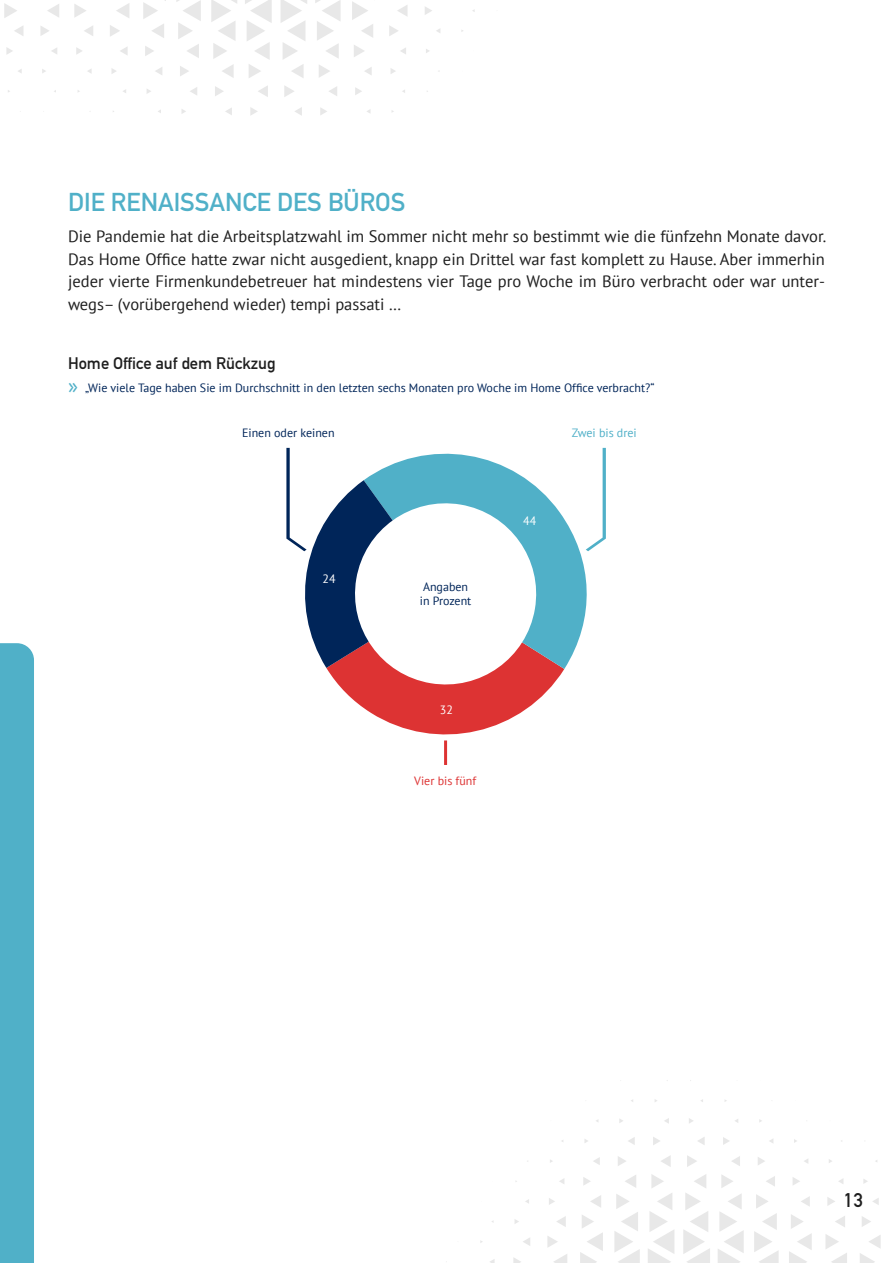
<style>
.page{position:relative;width:893px;height:1263px;background:#fff}
.page>*{position:absolute;margin:0;border:0;box-sizing:border-box;transform-origin:0 0}
.t1{font:700 25.5px "DIN Alternate";color:#50b0c8}
.t2{font:700 19.5px "DIN Alternate";color:#1e1e1e}
.t3{font:16.5px/22.5px "PT Sans";color:#1e1e1e;text-align:justify}
.t4{font:700 16.5px "DIN Alternate";color:#1e1e1e}
.t5{font:12px/14.4px "PT Sans";color:#002559}
.t6{font:12px "PT Sans";color:#50b0c8}
.t7{font:12px "PT Sans";color:#d33}
.t8{font:12px "PT Sans";color:#fff}
.s1{font-size:21px;color:#50b0c8}
</style>
<div class="page">
<svg style="left:425px;top:7px;width:7px;height:8px"></svg>
<svg style="left:397px;top:5px;width:11px;height:11px"></svg>
<svg style="left:389px;top:25px;width:9px;height:11px"></svg>
<svg style="left:401px;top:48px;width:5px;height:6px"></svg>
<svg style="left:352px;top:1px;width:21px;height:37px"></svg>
<svg style="left:391px;top:68px;width:5px;height:6px"></svg>
<svg style="left:354px;top:45px;width:10px;height:12px"></svg>
<svg style="left:365px;top:67px;width:7px;height:8px"></svg>
<svg style="left:355px;top:87px;width:7px;height:8px"></svg>
<svg style="left:315px;top:0;width:26px;height:77px"></svg>
<svg style="left:329px;top:86px;width:8px;height:10px"></svg>
<svg style="left:281px;top:0;width:26px;height:78px"></svg>
<svg style="left:320px;top:108px;width:7px;height:7px"></svg>
<svg style="left:284px;top:86px;width:10px;height:11px"></svg>
<svg style="left:295px;top:107px;width:7px;height:9px"></svg>
<svg style="left:245px;top:0;width:27px;height:78px"></svg>
<svg style="left:258px;top:86px;width:10px;height:11px"></svg>
<svg style="left:211px;top:0;width:26px;height:78px"></svg>
<svg style="left:250px;top:107px;width:8px;height:8px"></svg>
<svg style="left:176px;top:0;width:25px;height:58px"></svg>
<svg style="left:215px;top:86px;width:9px;height:10px"></svg>
<svg style="left:225px;top:108px;width:7px;height:7px"></svg>
<svg style="left:143px;top:0;width:23px;height:38px"></svg>
<svg style="left:180px;top:66px;width:9px;height:10px"></svg>
<svg style="left:190px;top:87px;width:7px;height:8px"></svg>
<svg style="left:116px;top:3px;width:13px;height:15px"></svg>
<svg style="left:145px;top:46px;width:9px;height:10px"></svg>
<svg style="left:155px;top:67px;width:7px;height:8px"></svg>
<svg style="left:110px;top:25px;width:10px;height:11px"></svg>
<svg style="left:120px;top:47px;width:8px;height:8px"></svg>
<svg style="left:147px;top:89px;width:4px;height:5px"></svg>
<svg style="left:74px;top:4px;width:12px;height:13px"></svg>
<svg style="left:84px;top:26px;width:9px;height:10px"></svg>
<svg style="left:111px;top:68px;width:5px;height:6px"></svg>
<svg style="left:47px;top:4px;width:12px;height:13px"></svg>
<svg style="left:76px;top:47px;width:6px;height:7px"></svg>
<svg style="left:88px;top:69px;width:4px;height:4px"></svg>
<svg style="left:40px;top:26px;width:9px;height:10px"></svg>
<svg style="left:52px;top:48px;width:5px;height:6px"></svg>
<svg style="left:4px;top:3px;width:13px;height:15px"></svg>
<svg style="left:14px;top:26px;width:9px;height:10px"></svg>
<svg style="left:6px;top:47px;width:7px;height:7px"></svg>
<svg style="left:18px;top:69px;width:4px;height:4px"></svg>
<svg style="left:490px;top:1259px;width:5px;height:4px"></svg>
<svg style="left:513px;top:1258px;width:8px;height:5px"></svg>
<svg style="left:523px;top:1238px;width:7px;height:8px"></svg>
<svg style="left:514px;top:1219px;width:5px;height:5px"></svg>
<svg style="left:547px;top:1236px;width:20px;height:27px"></svg>
<svg style="left:557px;top:1216px;width:9px;height:11px"></svg>
<svg style="left:549px;top:1198px;width:6px;height:7px"></svg>
<svg style="left:580px;top:1215px;width:23px;height:48px"></svg>
<svg style="left:559px;top:1179px;width:5px;height:5px"></svg>
<svg style="left:590px;top:1195px;width:11px;height:13px"></svg>
<svg style="left:583px;top:1177px;width:8px;height:8px"></svg>
<svg style="left:593px;top:1157px;width:7px;height:8px"></svg>
<svg style="left:584px;top:1139px;width:4px;height:4px"></svg>
<svg style="left:614px;top:1175px;width:26px;height:88px"></svg>
<svg style="left:618px;top:1156px;width:8px;height:10px"></svg>
<svg style="left:648px;top:1174px;width:26px;height:89px"></svg>
<svg style="left:628px;top:1137px;width:7px;height:8px"></svg>
<svg style="left:619px;top:1119px;width:4px;height:4px"></svg>
<svg style="left:661px;top:1155px;width:10px;height:12px"></svg>
<svg style="left:653px;top:1137px;width:7px;height:8px"></svg>
<svg style="left:683px;top:1174px;width:27px;height:89px"></svg>
<svg style="left:687px;top:1155px;width:10px;height:12px"></svg>
<svg style="left:664px;top:1118px;width:5px;height:6px"></svg>
<svg style="left:718px;top:1175px;width:26px;height:88px"></svg>
<svg style="left:698px;top:1137px;width:7px;height:8px"></svg>
<svg style="left:689px;top:1118px;width:4px;height:5px"></svg>
<svg style="left:754px;top:1194px;width:25px;height:69px"></svg>
<svg style="left:732px;top:1156px;width:8px;height:10px"></svg>
<svg style="left:723px;top:1137px;width:6px;height:8px"></svg>
<svg style="left:789px;top:1214px;width:23px;height:49px"></svg>
<svg style="left:766px;top:1176px;width:9px;height:10px"></svg>
<svg style="left:758px;top:1157px;width:7px;height:8px"></svg>
<svg style="left:825px;top:1234px;width:22px;height:29px"></svg>
<svg style="left:801px;top:1196px;width:9px;height:10px"></svg>
<svg style="left:793px;top:1177px;width:7px;height:8px"></svg>
<svg style="left:835px;top:1216px;width:10px;height:11px"></svg>
<svg style="left:827px;top:1197px;width:8px;height:9px"></svg>
<svg style="left:804px;top:1159px;width:4px;height:4px"></svg>
<svg style="left:860px;top:1235px;width:21px;height:28px"></svg>
<svg style="left:862px;top:1216px;width:9px;height:11px"></svg>
<svg style="left:838px;top:1179px;width:5px;height:5px"></svg>
<svg style="left:873px;top:1198px;width:6px;height:7px"></svg>
<svg style="left:863px;top:1179px;width:5px;height:5px"></svg>
<svg style="left:564px;top:519px;width:25px;height:150px;fill:#50b0c8"></svg>
<svg style="left:286px;top:448px;width:278px;height:306px"></svg>
<svg style="left:586px;top:448px;width:20px;height:103px"></svg>
<hr style="left:444px;top:740px;width:3px;height:25px;background:#d33">
<div style="left:0;top:643px;width:34px;height:620px;background:#50b0c8"></div>
<h1 class="t1" style="left:68px;top:183px;width:339px">DIE RENAISSANCE DES BÜROS</h1>
<p class="t3" style="left:68px;top:225px;width:760px">Die Pandemie hat die Arbeitsplatzwahl im Sommer nicht mehr so bestimmt wie die fünfzehn Monate davor.<br>Das Home Office hatte zwar nicht ausgedient, knapp ein Drittel war fast komplett zu Hause. Aber immerhin jeder vierte Firmenkundebetreuer hat mindestens vier Tage pro Woche im Büro verbracht oder war unter&shy;wegs– (vorübergehend wieder) tempi passati …</p>
<p class="t4" style="left:68px;top:351px;width:209px">Home Office auf dem Rückzug</p>
<p class="t5" style="left:68px;top:380px;width:588px"><span class="s1">»</span> „Wie viele Tage haben Sie im Durchschnitt in den letzten sechs Monaten pro Woche im Home Office verbracht?“</p>
<p class="t5" style="left:242px;top:426px;width:94px">Einen oder keinen</p>
<p class="t6" style="left:572px;top:425px;width:67px">Zwei bis drei</p>
<p class="t8" style="left:322px;top:571px;width:15px">24</p>
<p class="t5" style="left:420px;top:579px;width:53px">Angaben in Prozent</p>
<p class="t8" style="left:440px;top:702px;width:15px">32</p>
<p class="t7" style="left:414px;top:773px;width:64px">Vier bis fünf</p>
<p class="t8" style="left:523px;top:513px;width:15px">44</p>
<p class="t2" style="left:844px;top:1186px;width:21px">13</p>
</div>
